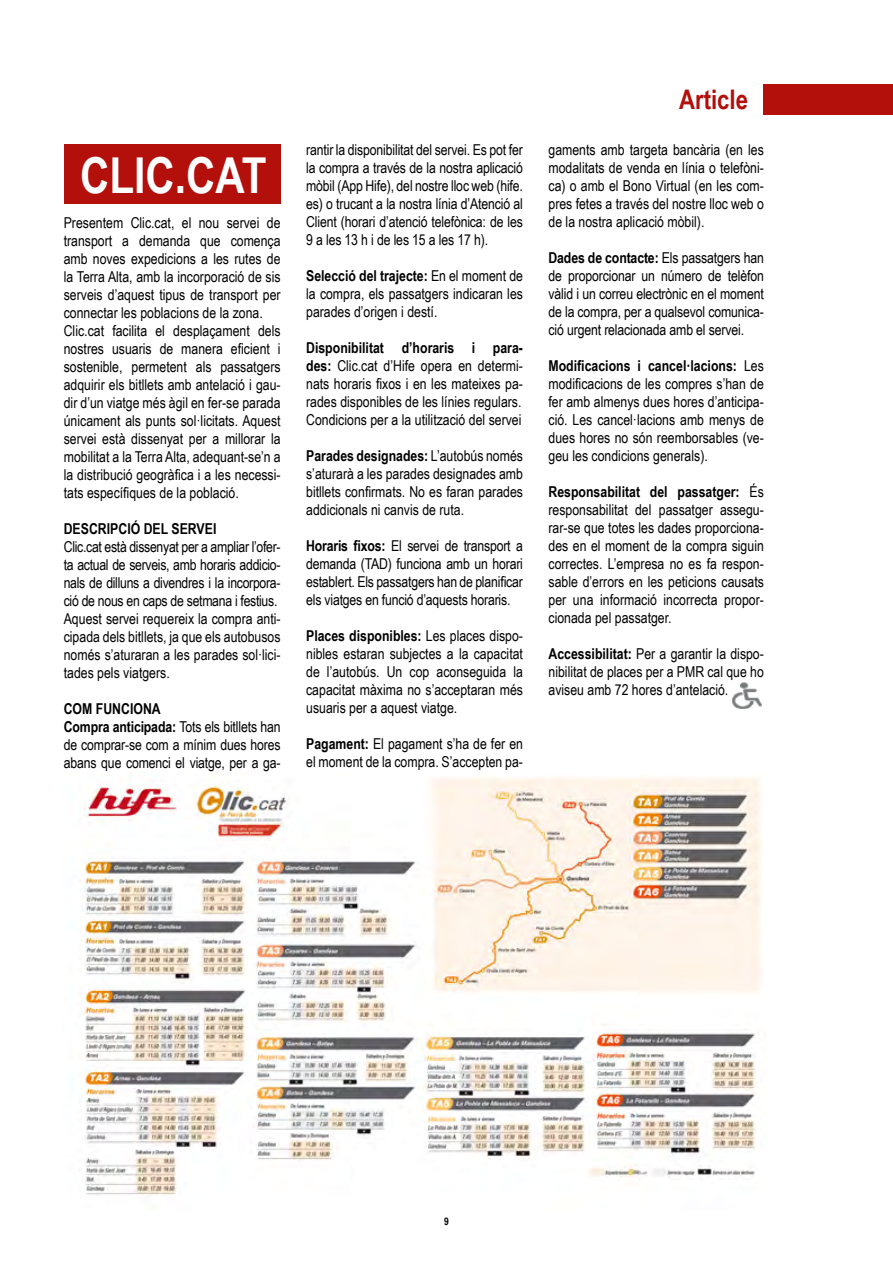
<style>
.page{position:relative;width:893px;height:1263px;background:#fff}
.page>*{position:absolute;margin:0;border:0;box-sizing:border-box;transform-origin:0 0}
.t1{font:700 49.5px "Arial Narrow";color:#fff}
.t2{font:700 27px "Arial Narrow";color:#b30f0b}
.t3{font:15px/18px "Arial Narrow";color:#000;text-align:justify}
.t4{font:15px/18px "Arial Narrow";letter-spacing:-.02em;color:#000}
.t5{font:700 15px "Arial Narrow";color:#000}
.t6{font:700 10.5px "Arial Narrow";color:#000}
.s1{font-weight:700}
</style>
<div class="page">
<div style="left:64px;top:144px;width:217px;height:60px;background:#b30f0b"></div>
<div style="left:764px;top:84px;width:129px;height:31px;background:#b30f0b"></div>
<img style="left:79px;top:776px;width:682px;height:419px">
<img style="left:731px;top:682px;width:31px;height:26px">
<h1 class="t1" style="left:80px;top:138px;width:188px">CLIC.CAT</h1>
<p class="t3" style="left:64px;top:213px;width:218px;text-align:left">Presentem Clic.cat, el nou servei de transport a demanda que comença amb noves expedicions a les rutes de la Terra Alta, amb la incorporació de sis serveis d’aquest tipus de transport per connectar les poblacions de la zona.<br>Clic.cat facilita el desplaçament dels nostres usuaris de manera eficient i sostenible, permetent als passatgers adquirir els bitllets amb antelació i gau&shy;dir d’un viatge més àgil en fer-se parada únicament als punts sol·licitats. Aquest servei està dissenyat per a millorar la mobilitat a la Terra Alta, adequant-se’n a la distribució geogràfica i a les necessi&shy;tats específiques de la població.</p>
<p class="t5" style="left:64px;top:517px;width:154px">DESCRIPCIÓ DEL SERVEI</p>
<p class="t4" style="left:64px;top:537px;width:218px">Clic.cat està dissenyat per a ampliar l’ofer&shy;ta actual de serveis, amb horaris addicio&shy;nals de dilluns a divendres i la incorpora&shy;ció de nous en caps de setmana i festius.<br>Aquest servei requereix la compra anti&shy;cipada dels bitllets, ja que els autobusos només s’aturaran a les parades sol·lici&shy;tades pels viatgers.</p>
<p class="t3" style="left:64px;top:699px;width:218px;text-align:left"><span class="s1">COM FUNCIONA<br>Compra anticipada:</span> Tots els bitllets han de comprar-se com a mínim dues hores abans que comenci el viatge, per a ga-</p>
<p class="t3" style="left:306px;top:140px;width:218px">rantir la disponibilitat del servei. Es pot fer la compra a través de la nostra aplicació mòbil (App Hife), del nostre lloc web (hife. es) o trucant a la nostra línia d’Atenció al Client (horari d’atenció telefònica: de les 9 a les 13 h i de les 15 a les 17 h).</p>
<p class="t3" style="left:306px;top:266px;width:218px"><span class="s1">Selecció del trajecte:</span> En el moment de la compra, els passatgers indicaran les parades d’origen i destí.</p>
<p class="t3" style="left:306px;top:338px;width:218px"><span class="s1">Disponibilitat d’horaris i para&shy;des:</span> Clic.cat d’Hife opera en determi&shy;nats horaris fixos i en les mateixes pa&shy;rades disponibles de les línies regulars.<br>Condicions per a la utilització del servei</p>
<p class="t3" style="left:306px;top:446px;width:218px"><span class="s1">Parades designades:</span> L’autobús només s’aturarà a les parades designades amb bitllets confirmats. No es faran parades addicionals ni canvis de ruta.</p>
<p class="t3" style="left:306px;top:536px;width:218px"><span class="s1">Horaris fixos:</span> El servei de transport a demanda (TAD) funciona amb un horari establert. Els passatgers han de planificar els viatges en funció d’aquests horaris.</p>
<p class="t3" style="left:306px;top:626px;width:218px"><span class="s1">Places disponibles:</span> Les places dispo&shy;nibles estaran subjectes a la capacitat de l’autobús. Un cop aconseguida la capacitat màxima no s’acceptaran més usuaris per a aquest viatge.</p>
<p class="t3" style="left:306px;top:734px;width:218px"><span class="s1">Pagament:</span> El pagament s’ha de fer en el moment de la compra. S’accepten pa-</p>
<h2 class="t2" style="left:679px;top:80px;width:70px">Article</h2>
<p class="t3" style="left:548px;top:140px;width:217px">gaments amb targeta bancària (en les modalitats de venda en línia o telefòni&shy;ca) o amb el Bono Virtual (en les com&shy;pres fetes a través del nostre lloc web o de la nostra aplicació mòbil).</p>
<p class="t3" style="left:548px;top:248px;width:217px"><span class="s1">Dades de contacte:</span> Els passatgers han de proporcionar un número de telèfon vàlid i un correu electrònic en el moment de la compra, per a qualsevol comunica&shy;ció urgent relacionada amb el servei.</p>
<p class="t3" style="left:548px;top:356px;width:217px"><span class="s1">Modificacions i cancel·lacions:</span> Les modificacions de les compres s’han de fer amb almenys dues hores d’anticipa&shy;ció. Les cancel·lacions amb menys de dues hores no són reemborsables (ve&shy;geu les condicions generals).</p>
<p class="t3" style="left:548px;top:482px;width:217px"><span class="s1">Responsabilitat del passatger:</span> És responsabilitat del passatger assegu&shy;rar-se que totes les dades proporciona&shy;des en el moment de la compra siguin correctes. L’empresa no es fa respon&shy;sable d’errors en les peticions causats per una informació incorrecta propor&shy;cionada pel passatger.</p>
<p class="t3" style="left:548px;top:644px;width:217px"><span class="s1">Accessibilitat:</span> Per a garantir la dispo&shy;nibilitat de places per a PMR cal que ho aviseu amb 72 hores d’antelació.</p>
<p class="t6" style="left:444px;top:1213px;width:6px">9</p>
</div>
